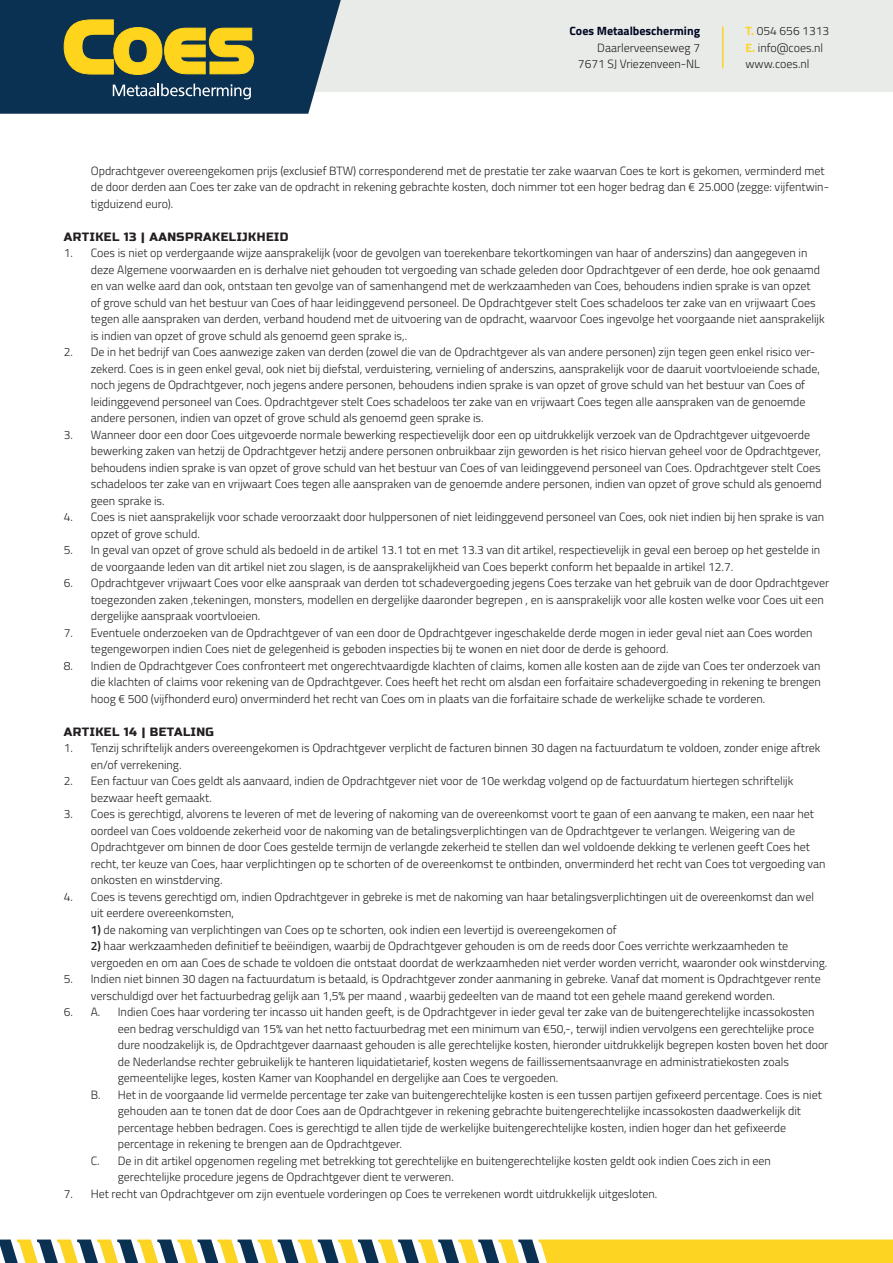
<style>
.page{position:relative;width:893px;height:1263px;background:#fff}
.page>*{position:absolute;margin:0;border:0;box-sizing:border-box;transform-origin:0 0}
.t1{font:300 12px/16.5px "Titillium";color:#231f20}
.t2{font:12px "Russo One";letter-spacing:.04em;color:#231f20}
.t3{font:700 12px "Titillium";color:#010722}
.s1{font-weight:700;color:#fcd421}
.s2{font-weight:600}
</style>
<div class="page">
<div style="left:0;top:0;width:893px;height:91px;background:#e8ebe8"></div>
<svg style="left:0;top:1239px;width:893px;height:24px"></svg>
<hr style="left:722px;top:26px;width:1px;height:42px;background:#fcd421">
<svg style="left:0;top:0;width:341px;height:114px;background:#435953"></svg>
<p class="t3" style="left:569px;top:22px;width:132px">Coes Metaalbescherming</p>
<p class="t1" style="left:578px;top:39px;width:124px;text-align:right">Daarlerveenseweg 7<br>7671 SJ Vriezenveen-NL</p>
<p class="t1" style="left:745px;top:22px;width:85px"><span class="s1">T.</span> 054 656 1313<br><span class="s1">E.</span> info@coes.nl www.coes.nl</p>
<p class="t1" style="left:91px;top:162px;width:740px">Opdrachtgever overeengekomen prijs (exclusief BTW) corresponderend met de prestatie ter zake waarvan Coes te kort is gekomen, verminderd met de door derden aan Coes ter zake van de opdracht in rekening gebrachte kosten, doch nimmer tot een hoger bedrag dan € 25.000 (zegge: vijfentwin&shy;tigduizend euro).</p>
<p class="t2" style="left:64px;top:230px;width:226px">ARTIKEL 13 | AANSPRAKELIJKHEID</p>
<p class="t1" style="left:91px;top:244px;width:735px;text-indent:-27px">1. Coes is niet op verdergaande wijze aansprakelijk (voor de gevolgen van toerekenbare tekortkomingen van haar of anderszins) dan aangegeven in deze Algemene voorwaarden en is derhalve niet gehouden tot vergoeding van schade geleden door Opdrachtgever of een derde, hoe ook genaamd en van welke aard dan ook, ontstaan ten gevolge van of samenhangend met de werkzaamheden van Coes, behoudens indien sprake is van opzet<br>of grove schuld van het bestuur van Coes of haar leidinggevend personeel. De Opdrachtgever stelt Coes schadeloos ter zake van en vrijwaart Coes tegen alle aanspraken van derden, verband houdend met de uitvoering van de opdracht, waarvoor Coes ingevolge het voorgaande niet aansprakelijk is indien van opzet of grove schuld als genoemd geen sprake is,.</p>
<p class="t1" style="left:91px;top:343px;width:731px;text-indent:-27px">2. De in het bedrijf van Coes aanwezige zaken van derden (zowel die van de Opdrachtgever als van andere personen) zijn tegen geen enkel risico ver&shy;zekerd. Coes is in geen enkel geval, ook niet bij diefstal, verduistering, vernieling of anderszins, aansprakelijk voor de daaruit voortvloeiende schade, noch jegens de Opdrachtgever, noch jegens andere personen, behoudens indien sprake is van opzet of grove schuld van het bestuur van Coes of leidinggevend personeel van Coes. Opdrachtgever stelt Coes schadeloos ter zake van en vrijwaart Coes tegen alle aanspraken van de genoemde andere personen, indien van opzet of grove schuld als genoemd geen sprake is.</p>
<p class="t1" style="left:91px;top:426px;width:732px;text-indent:-27px">3. Wanneer door een door Coes uitgevoerde normale bewerking respectievelijk door een op uitdrukkelijk verzoek van de Opdrachtgever uitgevoerde bewerking zaken van hetzij de Opdrachtgever hetzij andere personen onbruikbaar zijn geworden is het risico hiervan geheel voor de Opdrachtgever, behoudens indien sprake is van opzet of grove schuld van het bestuur van Coes of van leidinggevend personeel van Coes. Opdrachtgever stelt Coes schadeloos ter zake van en vrijwaart Coes tegen alle aanspraken van de genoemde andere personen, indien van opzet of grove schuld als genoemd geen sprake is.</p>
<p class="t1" style="left:91px;top:508px;width:735px;text-indent:-27px">4. Coes is niet aansprakelijk voor schade veroorzaakt door hulppersonen of niet leidinggevend personeel van Coes, ook niet indien bij hen sprake is van opzet of grove schuld.</p>
<p class="t1" style="left:91px;top:541px;width:731px;text-indent:-27px">5. In geval van opzet of grove schuld als bedoeld in de artikel 13.1 tot en met 13.3 van dit artikel, respectievelijk in geval een beroep op het gestelde in de voorgaande leden van dit artikel niet zou slagen, is de aansprakelijkheid van Coes beperkt conform het bepaalde in artikel 12.7.</p>
<p class="t1" style="left:91px;top:574px;width:740px;text-indent:-27px">6. Opdrachtgever vrijwaart Coes voor elke aanspraak van derden tot schadevergoeding jegens Coes terzake van het gebruik van de door Opdrachtgever toegezonden zaken ,tekeningen, monsters, modellen en dergelijke daaronder begrepen , en is aansprakelijk voor alle kosten welke voor Coes uit een dergelijke aanspraak voortvloeien.</p>
<p class="t1" style="left:91px;top:624px;width:723px;text-indent:-27px">7. Eventuele onderzoeken van de Opdrachtgever of van een door de Opdrachtgever ingeschakelde derde mogen in ieder geval niet aan Coes worden tegengeworpen indien Coes niet de gelegenheid is geboden inspecties bij te wonen en niet door de derde is gehoord.</p>
<p class="t1" style="left:91px;top:657px;width:732px;text-align:justify;text-indent:-27px">8. Indien de Opdrachtgever Coes confronteert met ongerechtvaardigde klachten of claims, komen alle kosten aan de zijde van Coes ter onderzoek van die klachten of claims voor rekening van de Opdrachtgever. Coes heeft het recht om alsdan een forfaitaire schadevergoeding in rekening te brengen hoog € 500 (vijfhonderd euro) onverminderd het recht van Coes om in plaats van die forfaitaire schade de werkelijke schade te vorderen.</p>
<p class="t2" style="left:64px;top:725px;width:152px">ARTIKEL 14 | BETALING</p>
<p class="t1" style="left:91px;top:739px;width:731px;text-indent:-27px">1. Tenzij schriftelijk anders overeengekomen is Opdrachtgever verplicht de facturen binnen 30 dagen na factuurdatum te voldoen, zonder enige aftrek en/of verrekening.</p>
<p class="t1" style="left:91px;top:772px;width:704px;text-indent:-27px">2. Een factuur van Coes geldt als aanvaard, indien de Opdrachtgever niet voor de 10e werkdag volgend op de factuurdatum hiertegen schriftelijk bezwaar heeft gemaakt.</p>
<p class="t1" style="left:91px;top:805px;width:736px;text-indent:-27px">3. Coes is gerechtigd, alvorens te leveren of met de levering of nakoming van de overeenkomst voort te gaan of een aanvang te maken, een naar het oordeel van Coes voldoende zekerheid voor de nakoming van de betalingsverplichtingen van de Opdrachtgever te verlangen. Weigering van de Opdrachtgever om binnen de door Coes gestelde termijn de verlangde zekerheid te stellen dan wel voldoende dekking te verlenen geeft Coes het recht, ter keuze van Coes, haar verplichtingen op te schorten of de overeenkomst te ontbinden, onverminderd het recht van Coes tot vergoeding van onkosten en winstderving.</p>
<p class="t1" style="left:91px;top:888px;width:725px;text-indent:-27px">4. Coes is tevens gerechtigd om, indien Opdrachtgever in gebreke is met de nakoming van haar betalingsverplichtingen uit de overeenkomst dan wel uit eerdere overeenkomsten,</p>
<p class="t1" style="left:91px;top:921px;width:527px"><span class="s2">1)</span> de nakoming van verplichtingen van Coes op te schorten, ook indien een levertijd is overeengekomen of</p>
<p class="t1" style="left:91px;top:937px;width:738px"><span class="s2">2)</span> haar werkzaamheden definitief te beëindigen, waarbij de Opdrachtgever gehouden is om de reeds door Coes verrichte werkzaamheden te vergoeden en om aan Coes de schade te voldoen die ontstaat doordat de werkzaamheden niet verder worden verricht, waaronder ook winstderving.</p>
<p class="t1" style="left:91px;top:970px;width:731px;text-indent:-27px">5. Indien niet binnen 30 dagen na factuurdatum is betaald, is Opdrachtgever zonder aanmaning in gebreke. Vanaf dat moment is Opdrachtgever rente verschuldigd over het factuurbedrag gelijk aan 1,5% per maand , waarbij gedeelten van de maand tot een gehele maand gerekend worden.</p>
<p class="t1" style="left:64px;top:1003px;width:38px">6. A.</p>
<p class="t1" style="left:118px;top:1003px;width:698px">Indien Coes haar vordering ter incasso uit handen geeft, is de Opdrachtgever in ieder geval ter zake van de buitengerechtelijke incassokosten</p>
<p class="t1" style="left:118px;top:1020px;width:698px">een bedrag verschuldigd van 15% van het netto factuurbedrag met een minimum van €50,-, terwijl indien vervolgens een gerechtelijke proce</p>
<p class="t1" style="left:118px;top:1036px;width:712px">dure noodzakelijk is, de Opdrachtgever daarnaast gehouden is alle gerechtelijke kosten, hieronder uitdrukkelijk begrepen kosten boven het door</p>
<p class="t1" style="left:118px;top:1053px;width:673px">de Nederlandse rechter gebruikelijk te hanteren liquidatietarief, kosten wegens de faillissementsaanvrage en administratiekosten zoals</p>
<p class="t1" style="left:118px;top:1069px;width:442px">gemeentelijke leges, kosten Kamer van Koophandel en dergelijke aan Coes te vergoeden.</p>
<p class="t1" style="left:91px;top:1086px;width:733px">B. Het in de voorgaande lid vermelde percentage ter zake van buitengerechtelijke kosten is een tussen partijen gefixeerd percentage. Coes is niet</p>
<p class="t1" style="left:118px;top:1102px;width:685px">gehouden aan te tonen dat de door Coes aan de Opdrachtgever in rekening gebrachte buitengerechtelijke incassokosten daadwerkelijk dit</p>
<p class="t1" style="left:118px;top:1119px;width:670px">percentage hebben bedragen. Coes is gerechtigd te allen tijde de werkelijke buitengerechtelijke kosten, indien hoger dan het gefixeerde</p>
<p class="t1" style="left:118px;top:1135px;width:286px">percentage in rekening te brengen aan de Opdrachtgever.</p>
<p class="t1" style="left:91px;top:1152px;width:682px">C. De in dit artikel opgenomen regeling met betrekking tot gerechtelijke en buitengerechtelijke kosten geldt ook indien Coes zich in een</p>
<p class="t1" style="left:118px;top:1168px;width:337px">gerechtelijke procedure jegens de Opdrachtgever dient te verweren.</p>
<p class="t1" style="left:64px;top:1185px;width:595px">7. Het recht van Opdrachtgever om zijn eventuele vorderingen op Coes te verrekenen wordt uitdrukkelijk uitgesloten.</p>
</div>
